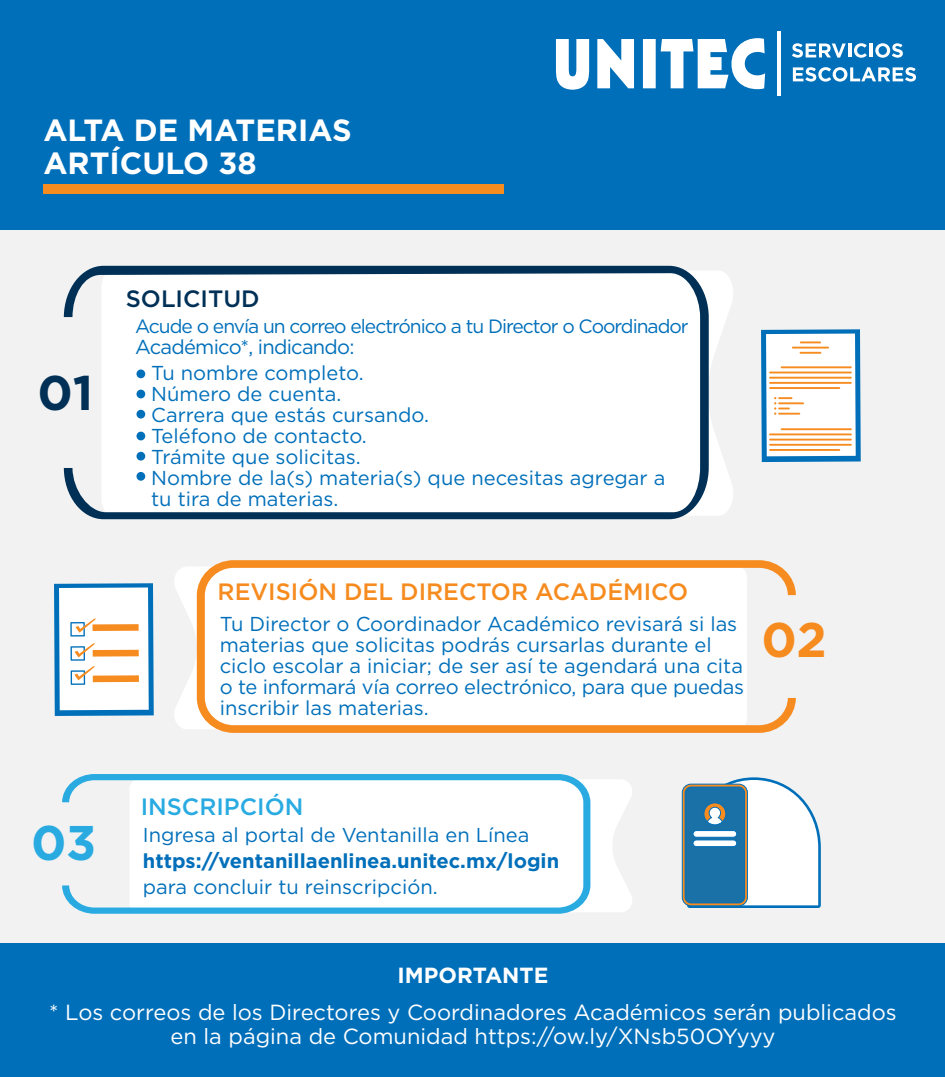
<style>
.page{position:relative;width:945px;height:1077px;background:#fff}
.page>*{position:absolute;margin:0;border:0;box-sizing:border-box;transform-origin:0 0}
.t1{font:700 48.56px "Gotham";color:#29abe2}
.t2{font:700 48.56px "Gotham";color:#f68b1f}
.t3{font:700 48.56px "Gotham";color:#003056}
.t4{font:700 30.62px/33.4px "Gotham";color:#fff}
.t5{font:500 23.62px "Gotham";color:#f68b1f}
.t6{font:500 23.62px "Gotham";color:#29abe2}
.t7{font:500 23.62px "Gotham";color:#003056}
.t8{font:21.88px/23.6px "Gotham";color:#fff;text-align:center}
.t9{font:700 21.88px "Gotham";color:#fff}
.t10{font:20.12px/21px "Gotham";color:#006fba}
.t11{font:700 20.12px "Gotham";color:#006fba}
.t12{font:20.12px "Gotham";letter-spacing:-.035em;color:#006fba}
.t13{font:19.25px "Gotham";letter-spacing:-.05em;color:#006fba}
</style>
<div class="page">
<div style="left:0;top:0;width:944px;height:233px;background:#006fba"></div>
<div style="left:0;top:230px;width:944px;height:738px;background:#f2f2f2"></div>
<div style="left:0;top:943px;width:945px;height:133px;background:#006fba"></div>
<div style="left:682px;top:783px;width:66px;height:123px;border:1px solid #006fba;border-radius:9px"></div>
<div style="left:685px;top:786px;width:60px;height:117px;border:1px solid #006fba;border-radius:6px"></div>
<svg style="left:687px;top:777px;width:134px;height:130px"></svg>
<svg style="left:54px;top:583px;width:100px;height:132px"></svg>
<svg style="left:761px;top:329px;width:100px;height:133px"></svg>
<hr style="left:778px;top:412px;width:22px;height:2px;background:#f68b1f">
<svg style="left:590px;top:780px;width:42px;height:132px;fill:#fff"></svg>
<svg style="left:62px;top:774px;width:528px;height:139px;fill:#fff"></svg>
<svg style="left:174px;top:567px;width:23px;height:162px"></svg>
<svg style="left:197px;top:560px;width:599px;height:172px;fill:#fff"></svg>
<svg style="left:709px;top:271px;width:24px;height:244px;fill:#fafafa"></svg>
<svg style="left:64px;top:266px;width:645px;height:253px;fill:#fff"></svg>
<div style="left:136px;top:369px;width:9px;height:9px;background:#006fba;border-radius:50%"></div>
<div style="left:136px;top:389px;width:9px;height:9px;background:#006fba;border-radius:50%"></div>
<div style="left:136px;top:410px;width:9px;height:8px;background:#006fba;border-radius:50%"></div>
<div style="left:136px;top:431px;width:9px;height:9px;background:#006fba;border-radius:50%"></div>
<div style="left:136px;top:452px;width:9px;height:8px;background:#006fba;border-radius:50%"></div>
<div style="left:136px;top:472px;width:9px;height:8px;background:#006fba;border-radius:50%"></div>
<svg style="left:556px;top:38px;width:209px;height:52px"></svg>
<hr style="left:778px;top:31px;width:3px;height:65px;background:#fff">
<svg style="left:792px;top:43px;width:54px;height:15px"></svg>
<hr style="left:848px;top:43px;width:3px;height:14px;background:#fff">
<svg style="left:854px;top:43px;width:13px;height:15px"></svg>
<hr style="left:869px;top:43px;width:3px;height:14px;background:#fff">
<svg style="left:875px;top:43px;width:28px;height:15px"></svg>
<svg style="left:793px;top:67px;width:123px;height:15px"></svg>
<div style="left:43px;top:185px;width:461px;height:9px;background:#f68b1f"></div>
<h2 class="t4" style="left:43px;top:113px;width:310px">ALTA DE MATERIAS<br>ARTÍCULO 38</h2>
<p class="t7" style="left:126px;top:283px;width:135px">SOLICITUD</p>
<h1 class="t3" style="left:37px;top:361px;width:57px">01</h1>
<h1 class="t1" style="left:31px;top:810px;width:67px">03</h1>
<p class="t13" style="left:135px;top:314px;width:555px">Acude o envía un correo electrónico a tu Director o Coordinador</p>
<p class="t12" style="left:135px;top:334px;width:221px">Académico*, indicando:</p>
<p class="t10" style="left:151px;top:361px;width:516px">Tu nombre completo.<br>Número de cuenta.<br>Carrera que estás cursando.<br>Teléfono de contacto.<br>Trámite que solicitas.<br>Nombre de la(s) materia(s) que necesitas agregar a tu tira de materias.</p>
<p class="t5" style="left:218px;top:575px;width:472px">REVISIÓN DEL DIRECTOR ACADÉMICO</p>
<p class="t10" style="left:220px;top:612px;width:526px">Tu Director o Coordinador Académico revisará si las materias que solicitas podrás cursarlas durante el ciclo escolar a iniciar; de ser así te agendará una cita o te informará vía correo electrónico, para que puedas inscribir las materias.</p>
<h1 class="t2" style="left:762px;top:608px;width:67px">02</h1>
<p class="t6" style="left:141px;top:790px;width:164px">INSCRIPCIÓN</p>
<p class="t10" style="left:143px;top:823px;width:388px">Ingresa al portal de Ventanilla en Línea</p>
<p class="t11" style="left:143px;top:847px;width:418px">https://ventanillaenlinea.unitec.mx/login</p>
<p class="t10" style="left:143px;top:876px;width:296px">para concluir tu reinscripción.</p>
<p class="t9" style="left:397px;top:960px;width:152px">IMPORTANTE</p>
<p class="t8" style="left:49px;top:1000px;width:849px">* Los correos de los Directores y Coordinadores Académicos serán publicados en la página de Comunidad https://ow.ly/XNsb50OYyyy</p>
</div>
